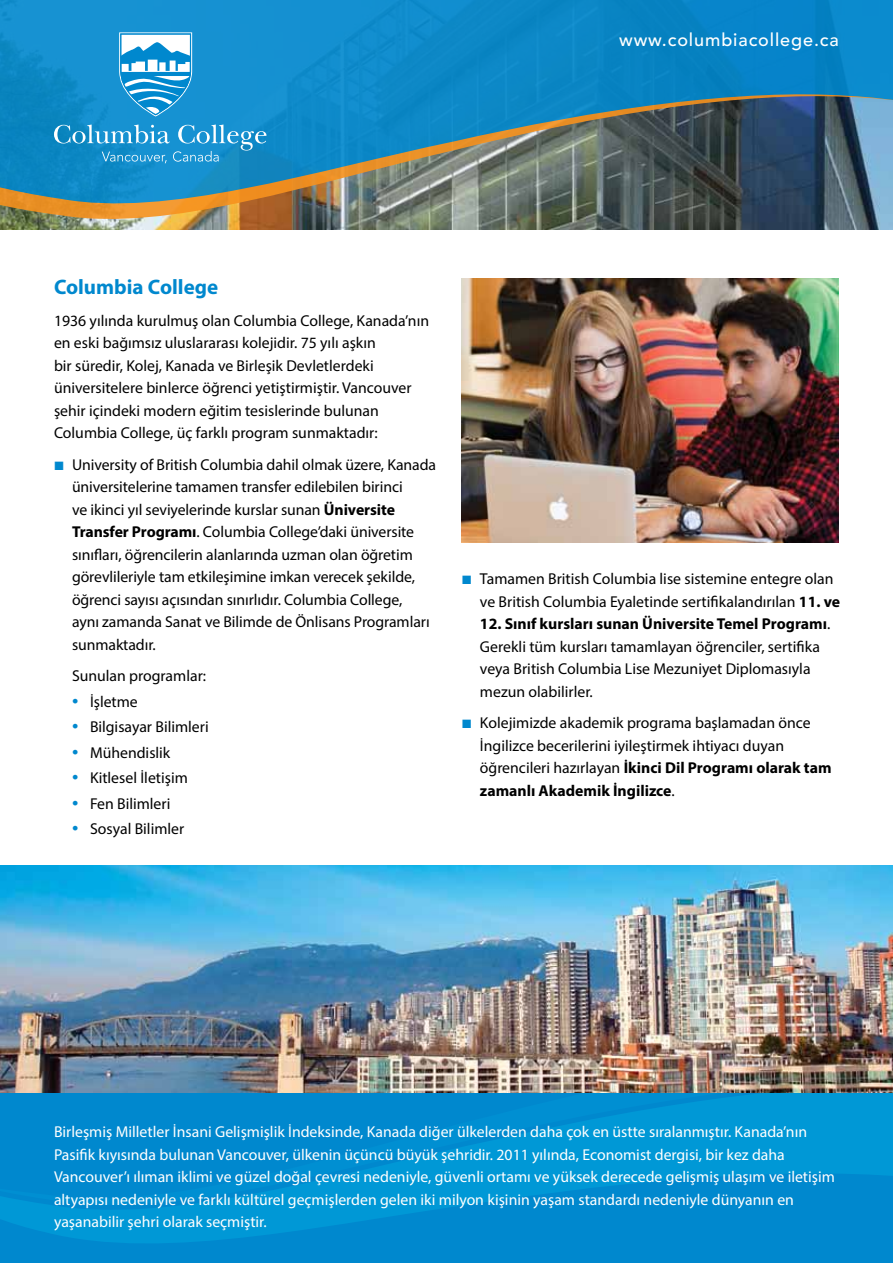
<style>
.page{position:relative;width:893px;height:1263px;background:#fff}
.page>*{position:absolute;margin:0;border:0;box-sizing:border-box;transform-origin:0 0}
.t1{font:700 21px "Myriad Pro";color:#0088ce}
.t2{font:500 18px "Avenir";letter-spacing:.05em;color:#fff}
.t3{font:15.75px/22.5px "Myriad Pro";color:#000}
.t4{font:15.75px/22.5px "Myriad Pro";color:#fff}
.s1{font-family:"Mathematical Pi Six";font-size:12px;color:#0088ce}
.s2{font-weight:700}
.s3{font-size:22.5px;color:#0088ce}
</style>
<div class="page">
<img style="left:0;top:218px;width:893px;height:12px">
<svg style="left:0;top:0;width:893px;height:218px;background:#2f7ea3"></svg>
<svg style="left:0;top:1222px;width:893px;height:41px;background:#008acf"></svg>
<svg style="left:0;top:1093px;width:893px;height:129px;background:#008ed1"></svg>
<img style="left:0;top:865px;width:893px;height:228px">
<img style="left:462px;top:278px;width:377px;height:265px">
<svg style="left:54px;top:125px;width:212px;height:38px;background:#339dd2"></svg>
<svg style="left:119px;top:32px;width:73px;height:84px"></svg>
<p class="t2" style="left:619px;top:30px;width:221px">www.columbiacollege.ca</p>
<h1 class="t1" style="left:54px;top:273px;width:166px">Columbia College</h1>
<p class="t3" style="left:54px;top:309px;width:377px">1936 yılında kurulmuş olan Columbia College, Kanada’nın en eski bağımsız uluslararası kolejidir. 75 yılı aşkın<br>bir süredir, Kolej, Kanada ve Birleşik Devletlerdeki üniversitelere binlerce öğrenci yetiştirmiştir. Vancouver şehir içindeki modern eğitim tesislerinde bulunan Columbia College, üç farklı program sunmaktadır:</p>
<p class="t3" style="left:72px;top:453px;width:366px;text-indent:-18px"><span class="s1">j</span> University of British Columbia dahil olmak üzere, Kanada üniversitelerine tamamen transfer edilebilen birinci<br>ve ikinci yıl seviyelerinde kurslar sunan <span class="s2">Üniversite Transfer Programı</span>. Columbia College’daki üniversite sınıfları, öğrencilerin alanlarında uzman olan öğretim görevlileriyle tam etkileşimine imkan verecek şekilde, öğrenci sayısı açısından sınırlıdır. Columbia College,<br>aynı zamanda Sanat ve Bilimde de Önlisans Programları sunmaktadır.</p>
<p class="t3" style="left:72px;top:664px;width:136px">Sunulan programlar:</p>
<p class="t3" style="left:72px;top:690px;width:67px"><span class="s3">•</span> İşletme</p>
<p class="t3" style="left:72px;top:715px;width:138px"><span class="s3">•</span> Bilgisayar Bilimleri</p>
<p class="t3" style="left:72px;top:741px;width:100px"><span class="s3">•</span> Mühendislik</p>
<p class="t3" style="left:72px;top:766px;width:117px"><span class="s3">•</span> Kitlesel İletişim</p>
<p class="t3" style="left:72px;top:792px;width:100px"><span class="s3">•</span> Fen Bilimleri</p>
<p class="t3" style="left:72px;top:817px;width:114px"><span class="s3">•</span> Sosyal Bilimler</p>
<p class="t3" style="left:480px;top:567px;width:362px;text-indent:-18px"><span class="s1">j</span> Tamamen British Columbia lise sistemine entegre olan ve British Columbia Eyaletinde sertifikalandırılan <span class="s2">11. ve</span></p>
<p class="t3" style="left:480px;top:612px;width:352px"><span class="s2">12. Sınıf kursları sunan Üniversite Temel Programı</span>.<br>Gerekli tüm kursları tamamlayan öğrenciler, sertifika veya British Columbia Lise Mezuniyet Diplomasıyla mezun olabilirler.</p>
<p class="t3" style="left:480px;top:711px;width:353px;text-indent:-18px"><span class="s1">j</span> Kolejimizde akademik programa başlamadan önce İngilizce becerilerini iyileştirmek ihtiyacı duyan öğrencileri hazırlayan <span class="s2">İkinci Dil Programı olarak tam zamanlı Akademik İngilizce</span>.</p>
<p class="t4" style="left:54px;top:1120px;width:782px">Birleşmiş Milletler İnsani Gelişmişlik İndeksinde, Kanada diğer ülkelerden daha çok en üstte sıralanmıştır. Kanada’nın Pasifik kıyısında bulunan Vancouver, ülkenin üçüncü büyük şehridir. 2011 yılında, Economist dergisi, bir kez daha Vancouver’ı ılıman iklimi ve güzel doğal çevresi nedeniyle, güvenli ortamı ve yüksek derecede gelişmiş ulaşım ve iletişim altyapısı nedeniyle ve farklı kültürel geçmişlerden gelen iki milyon kişinin yaşam standardı nedeniyle dünyanın en yaşanabilir şehri olarak seçmiştir.</p>
</div>
